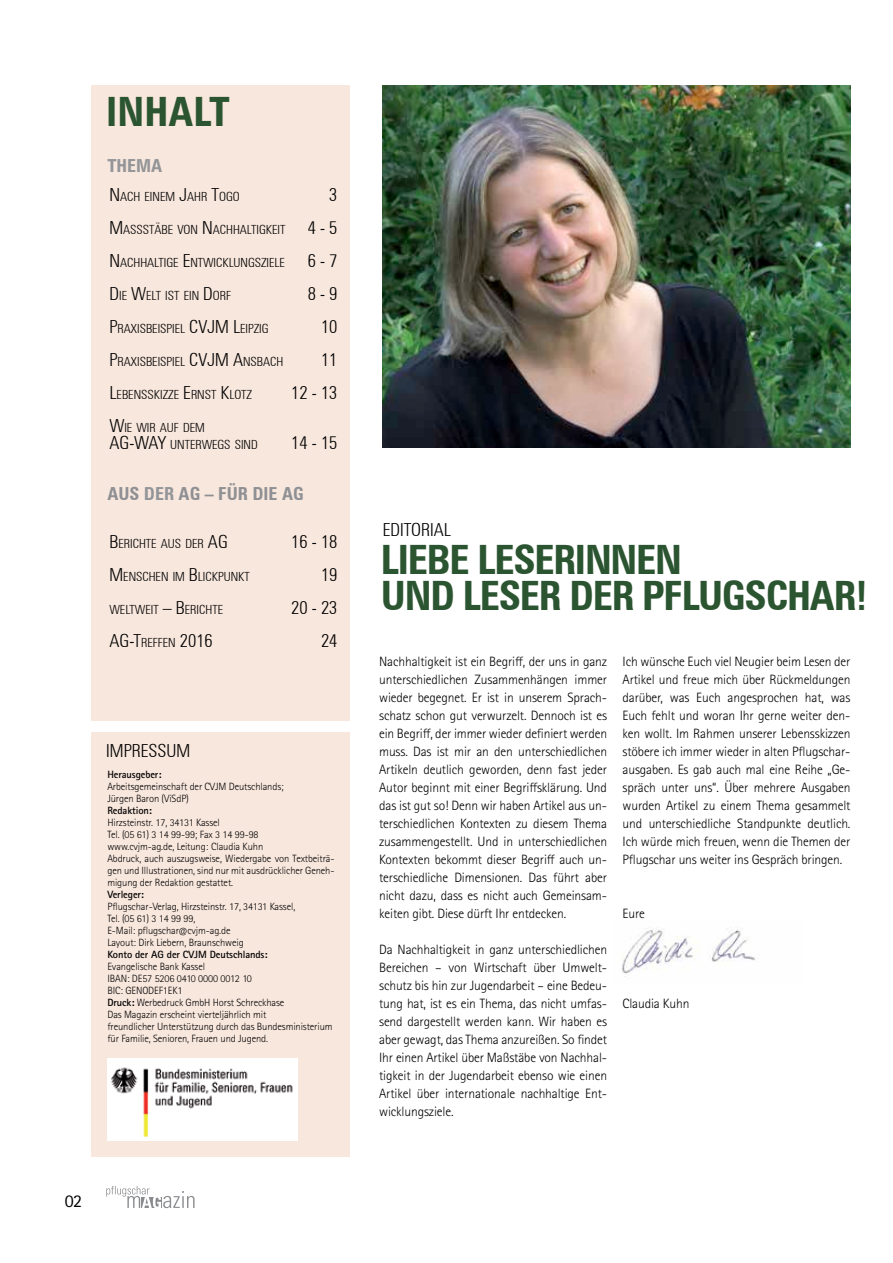
<style>
.page{position:relative;width:893px;height:1263px;background:#fff}
.page>*{position:absolute;margin:0;border:0;box-sizing:border-box;transform-origin:0 0}
.t1{font:700 condensed 40.5px/36px "Zurich BT";letter-spacing:-.03em;color:#2b5430}
.t2{font:300 condensed 18px "Zurich BT";color:#000}
.t3{font:300 condensed 18px "Zurich BT";color:#000}
.t4{font:700 condensed 18px "Zurich BT";color:#8f9094}
.t5{font:700 condensed 18px "Zurich BT";color:#939598}
.t6{font:18px "Rotis Sans Serif Std";color:#000}
.t7{font:300 13.5px/18px "Rotis Sans Serif Std";letter-spacing:-.01em;color:#000;text-align:justify}
.t8{font:300 condensed 12.6px/16.5px "Zurich BT";color:#000}
.t9{font:300 10.5px/12px "Rotis Sans Serif Std";letter-spacing:-.01em;color:#000}
.t10{font:700 10.5px "Rotis Sans Serif Std";letter-spacing:-.01em;color:#000}
.s1{font-size:18px}
.s2{color:#939598}
.s3{font-size:12.6px}
.s4{font-weight:700}
</style>
<div class="page">
<svg style="left:106px;top:1186px;width:89px;height:22px"></svg>
<img style="left:621px;top:927px;width:135px;height:50px">
<div style="left:91px;top:85px;width:259px;height:1072px;background:#f8e7dd"></div>
<img style="left:383px;top:85px;width:467px;height:362px">
<div style="left:77px;top:722px;width:287px;height:10px;background:#fff"></div>
<img style="left:107px;top:1058px;width:191px;height:83px">
<h1 class="t1" style="left:106px;top:93px;width:125px">INHALT</h1>
<h2 class="t5" style="left:107px;top:155px;width:56px">THEMA</h2>
<p class="t8" style="left:110px;top:189px;width:132px"><span class="s1">N</span>ACH EINEM <span class="s1">J</span>AHR <span class="s1">T</span>OGO</p>
<h2 class="t2" style="left:329px;top:184px;width:10px">3</h2>
<p class="t8" style="left:110px;top:222px;width:230px"><span class="s1">M</span>ASSSTÄBE VON <span class="s1">N</span>ACHHALTIGKEIT <span class="s1">4 - 5</span></p>
<p class="t8" style="left:110px;top:255px;width:177px"><span class="s1">N</span>ACHHALTIGE <span class="s1">E</span>NTWICKLUNGSZIELE</p>
<h2 class="t2" style="left:308px;top:250px;width:31px">6 - 7</h2>
<p class="t8" style="left:110px;top:288px;width:123px"><span class="s1">D</span>IE <span class="s1">W</span>ELT IST EIN <span class="s1">D</span>ORF</p>
<h2 class="t2" style="left:308px;top:283px;width:31px">8 - 9</h2>
<p class="t8" style="left:110px;top:321px;width:160px"><span class="s1">P</span>RAXISBEISPIEL <span class="s1">CVJM L</span>EIPZIG</p>
<h2 class="t2" style="left:321px;top:316px;width:18px">10</h2>
<p class="t8" style="left:110px;top:354px;width:175px"><span class="s1">P</span>RAXISBEISPIEL <span class="s1">CVJM A</span>NSBACH</p>
<h2 class="t2" style="left:321px;top:349px;width:18px">11</h2>
<p class="t8" style="left:110px;top:387px;width:144px"><span class="s1">L</span>EBENSSKIZZE <span class="s1">E</span>RNST <span class="s1">K</span>LOTZ</p>
<h2 class="t2" style="left:291px;top:382px;width:48px">12 - 13</h2>
<p class="t8" style="left:110px;top:420px;width:142px"><span class="s1">W</span>IE WIR AUF DEM<br><span class="s1">AG-WAY</span> UNTERWEGS SIND</p>
<h2 class="t2" style="left:291px;top:432px;width:48px">14 - 15</h2>
<h2 class="t4" style="left:107px;top:482px;width:198px">AUS <span class="s2">DER</span> AG – FÜR DIE AG</h2>
<p class="t8" style="left:110px;top:535px;width:106px"><span class="s1">B</span>ERICHTE AUS DER <span class="s1">AG</span></p>
<h2 class="t2" style="left:291px;top:531px;width:48px">16 - 18</h2>
<p class="t8" style="left:110px;top:568px;width:142px"><span class="s1">M</span> ENSCHEN IM <span class="s1">B</span>LICKPUNKT</p>
<h2 class="t2" style="left:321px;top:564px;width:18px">19</h2>
<p class="t8" style="left:110px;top:601px;width:115px">WELTWEIT <span class="s1">– B</span> ERICHTE</p>
<h2 class="t2" style="left:291px;top:597px;width:48px">20 - 23</h2>
<h2 class="t2" style="left:110px;top:630px;width:105px">AG-T<span class="s3">REFFEN</span> 2016</h2>
<h2 class="t2" style="left:321px;top:630px;width:18px">24</h2>
<h2 class="t3" style="left:106px;top:739px;width:85px">IMPRESSUM</h2>
<p class="t10" style="left:107px;top:768px;width:56px">Herausgeber:</p>
<p class="t9" style="left:107px;top:781px;width:178px">Arbeitsgemeinschaft der CVJM Deutschlands;<br>Jürgen Baron (ViSdP)</p>
<p class="t10" style="left:107px;top:804px;width:46px">Redaktion:</p>
<p class="t9" style="left:107px;top:817px;width:229px">Hirzsteinstr. 17, 34131 Kassel<br>Tel. (05 61) 3 14 99-99; Fax 3 14 99-98<br>www.cvjm-ag.de, Leitung: Claudia Kuhn<br>Abdruck, auch auszugsweise, Wiedergabe von Textbeiträ&shy;gen und Illustrationen, sind nur mit ausdrücklicher Geneh&shy;migung der Redaktion gestattet.</p>
<p class="t10" style="left:107px;top:888px;width:38px">Verleger:</p>
<p class="t9" style="left:107px;top:901px;width:189px">Pflugschar-Verlag, Hirzsteinstr. 17, 34131 Kassel, Tel. (05 61) 3 14 99 99,<br>E-Mail: pflugschar@cvjm-ag.de<br>Layout: Dirk Liebern, Braunschweig</p>
<p class="t10" style="left:107px;top:948px;width:162px">Konto der AG der CVJM Deutschlands:</p>
<p class="t9" style="left:107px;top:961px;width:227px">Evangelische Bank Kassel<br>IBAN: DE57 5206 0410 0000 0012 10<br>BIC: GENODEF1EK1<br><span class="s4">Druck:</span> Werbedruck GmbH Horst Schreckhase<br>Das Magazin erscheint vierteljährlich mit<br>freundlicher Unterstützung durch das Bundesministerium für Familie, Senioren, Frauen und Jugend.</p>
<h2 class="t6" style="left:65px;top:1190px;width:19px">02</h2>
<h2 class="t3" style="left:383px;top:519px;width:70px">EDITORIAL</h2>
<h1 class="t1" style="left:381px;top:541px;width:489px">LIEBE LESERINNEN<br>UND LESER DER PFLUGSCHAR!</h1>
<p class="t7" style="left:379px;top:653px;width:229px">Nachhaltigkeit ist ein Begriff, der uns in ganz unterschiedlichen Zusammenhängen immer wieder begegnet. Er ist in unserem Sprach&shy;schatz schon gut verwurzelt. Dennoch ist es ein Begriff, der immer wieder definiert werden muss. Das ist mir an den unterschiedlichen Artikeln deutlich geworden, denn fast jeder Autor beginnt mit einer Begriffsklärung. Und das ist gut so! Denn wir haben Artikel aus un&shy;terschiedlichen Kontexten zu diesem Thema zusammengestellt. Und in unterschiedlichen Kontexten bekommt dieser Begriff auch un&shy;terschiedliche Dimensionen. Das führt aber nicht dazu, dass es nicht auch Gemeinsam&shy;keiten gibt. Diese dürft Ihr entdecken.</p>
<p class="t7" style="left:379px;top:941px;width:229px">Da Nachhaltigkeit in ganz unterschiedlichen Bereichen – von Wirtschaft über Umwelt&shy;schutz bis hin zur Jugendarbeit – eine Bedeu&shy;tung hat, ist es ein Thema, das nicht umfas&shy;send dargestellt werden kann. Wir haben es aber gewagt, das Thema anzureißen. So findet Ihr einen Artikel über Maßstäbe von Nachhal&shy;tigkeit in der Jugendarbeit ebenso wie einen Artikel über internationale nachhaltige Ent&shy;wicklungsziele.</p>
<p class="t7" style="left:622px;top:653px;width:229px">Ich wünsche Euch viel Neugier beim Lesen der Artikel und freue mich über Rückmeldungen darüber, was Euch angesprochen hat, was Euch fehlt und woran Ihr gerne weiter den&shy;ken wollt. Im Rahmen unserer Lebensskizzen stöbere ich immer wieder in alten Pflugschar&shy;ausgaben. Es gab auch mal eine Reihe „Ge&shy;spräch unter uns“. Über mehrere Ausgaben wurden Artikel zu einem Thema gesammelt und unterschiedliche Standpunkte deutlich.<br>Ich würde mich freuen, wenn die Themen der Pflugschar uns weiter ins Gespräch bringen.</p>
<p class="t7" style="left:622px;top:905px;width:24px">Eure</p>
<p class="t7" style="left:622px;top:995px;width:69px">Claudia Kuhn</p>
</div>
